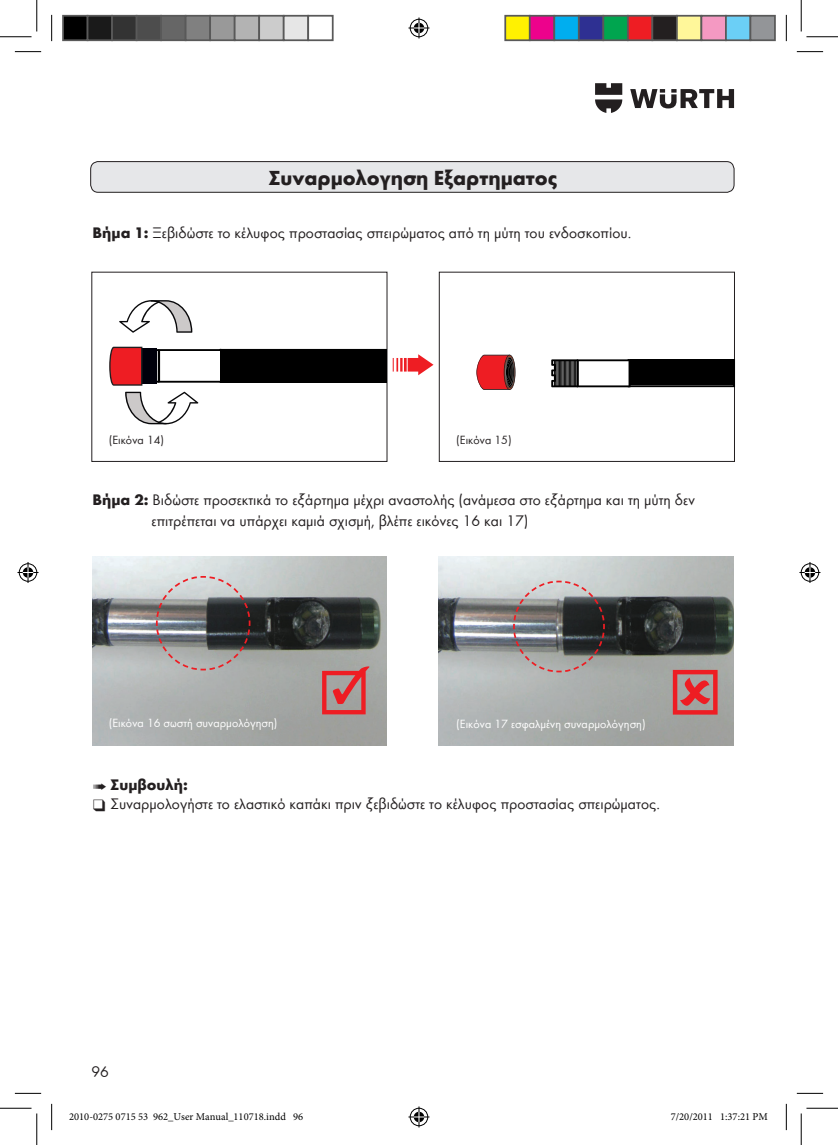
<style>
.page{position:relative;width:838px;height:1145px;background:#fff}
.page>*{position:absolute;margin:0;border:0;box-sizing:border-box;transform-origin:0 0}
.t1{font:700 21px "Wuerth";color:#231f20}
.步驟{font:15.75px "Wuerth";color:#231f20}
.步驟-2{font:700 15.75px "Wuerth";color:#231f20}
.圖號{font:12.25px "Wuerth";color:#fff}
.圖號-2{font:12.25px "Wuerth";color:#231f20}
.t2{font:10.5px "Minion Pro";color:#000}
.s1{font-weight:700}
.s2{font-family:"Futura TOT"}
</style>
<div class="page">
<svg style="left:630px;top:89px;width:104px;height:19px"></svg>
<svg style="left:595px;top:83px;width:27px;height:30px"></svg>
<div style="left:439px;top:272px;width:295px;height:190px;border:1px solid #231f20"></div>
<div style="left:91px;top:272px;width:296px;height:190px;border:1px solid #231f20"></div>
<svg style="left:551px;top:359px;width:184px;height:28px"></svg>
<div style="left:630px;top:359px;width:104px;height:26px;background:#000"></div>
<svg style="left:476px;top:355px;width:39px;height:35px"></svg>
<svg style="left:119px;top:300px;width:73px;height:33px"></svg>
<svg style="left:125px;top:392px;width:73px;height:32px"></svg>
<svg style="left:109px;top:346px;width:277px;height:40px"></svg>
<svg style="left:392px;top:354px;width:41px;height:21px"></svg>
<div style="left:91px;top:162px;width:643px;height:30px;background:#e6e7e9;border-radius:8px"></div>
<div style="left:90px;top:161px;width:644px;height:32px;border:1px solid #231f20;border-radius:8px"></div>
<img style="left:439px;top:557px;width:294px;height:189px">
<img style="left:512px;top:580px;width:93px;height:93px">
<img style="left:92px;top:557px;width:294px;height:189px">
<svg style="left:155px;top:575px;width:96px;height:96px;background:#8c898a"></svg>
<svg style="left:322px;top:666px;width:47px;height:48px;background:#c16a6b"></svg>
<svg style="left:672px;top:670px;width:45px;height:45px;background:#ca5c5e"></svg>
<svg style="left:15px;top:51px;width:26px;height:1px"></svg>
<svg style="left:796px;top:51px;width:27px;height:1px"></svg>
<svg style="left:15px;top:1093px;width:26px;height:1px"></svg>
<svg style="left:796px;top:1093px;width:27px;height:1px"></svg>
<svg style="left:51px;top:15px;width:1px;height:26px"></svg>
<svg style="left:51px;top:1104px;width:1px;height:26px"></svg>
<svg style="left:786px;top:15px;width:1px;height:26px"></svg>
<svg style="left:786px;top:1104px;width:1px;height:26px"></svg>
<hr style="left:0;top:36px;width:32px;height:1px;background:#000">
<hr style="left:806px;top:36px;width:31px;height:1px;background:#000">
<hr style="left:0;top:1108px;width:32px;height:1px;background:#000">
<hr style="left:806px;top:1108px;width:31px;height:1px;background:#000">
<hr style="left:36px;top:0;width:1px;height:31px;background:#000">
<hr style="left:36px;top:1113px;width:1px;height:32px;background:#000">
<hr style="left:800px;top:0;width:1px;height:31px;background:#000">
<hr style="left:800px;top:1113px;width:1px;height:32px;background:#000">
<svg style="left:408px;top:18px;width:21px;height:21px"></svg>
<svg style="left:408px;top:1106px;width:21px;height:21px"></svg>
<svg style="left:18px;top:562px;width:21px;height:21px"></svg>
<svg style="left:799px;top:562px;width:21px;height:21px"></svg>
<div style="left:63px;top:16px;width:25px;height:24px;background:#000"></div>
<div style="left:62px;top:15px;width:26px;height:26px;border:2px solid #595959"></div>
<div style="left:88px;top:16px;width:24px;height:24px;background:#1a1a1a"></div>
<div style="left:87px;top:15px;width:26px;height:26px;border:2px solid #595959"></div>
<div style="left:112px;top:16px;width:25px;height:24px;background:#333"></div>
<div style="left:111px;top:15px;width:26px;height:26px;border:2px solid #595959"></div>
<div style="left:137px;top:16px;width:24px;height:24px;background:#4d4d4d"></div>
<div style="left:136px;top:15px;width:26px;height:26px;border:2px solid #595959"></div>
<div style="left:161px;top:16px;width:25px;height:24px;background:#666"></div>
<div style="left:160px;top:15px;width:26px;height:26px;border:2px solid #595959"></div>
<div style="left:186px;top:16px;width:24px;height:24px;background:#808080"></div>
<div style="left:185px;top:15px;width:26px;height:26px;border:2px solid #595959"></div>
<div style="left:210px;top:16px;width:25px;height:24px;background:#999"></div>
<div style="left:209px;top:15px;width:26px;height:26px;border:2px solid #595959"></div>
<div style="left:235px;top:16px;width:24px;height:24px;background:#b3b3b3"></div>
<div style="left:234px;top:15px;width:26px;height:26px;border:2px solid #595959"></div>
<div style="left:259px;top:16px;width:25px;height:24px;background:#ccc"></div>
<div style="left:258px;top:15px;width:26px;height:26px;border:2px solid #595959"></div>
<div style="left:284px;top:16px;width:24px;height:24px;background:#e6e6e6"></div>
<div style="left:283px;top:15px;width:26px;height:26px;border:2px solid #595959"></div>
<div style="left:307px;top:15px;width:26px;height:26px;border:2px solid #595959"></div>
<div style="left:505px;top:16px;width:24px;height:24px;background:#fff101"></div>
<div style="left:504px;top:15px;width:26px;height:26px;border:2px solid #595959"></div>
<div style="left:529px;top:16px;width:25px;height:24px;background:#ed028c"></div>
<div style="left:529px;top:15px;width:26px;height:26px;border:2px solid #595959"></div>
<div style="left:554px;top:16px;width:24px;height:24px;background:#00aeef"></div>
<div style="left:553px;top:15px;width:26px;height:26px;border:2px solid #595959"></div>
<div style="left:578px;top:16px;width:25px;height:24px;background:#2e3092"></div>
<div style="left:578px;top:15px;width:26px;height:26px;border:2px solid #595959"></div>
<div style="left:603px;top:16px;width:24px;height:24px;background:#00a54f"></div>
<div style="left:602px;top:15px;width:26px;height:26px;border:2px solid #595959"></div>
<div style="left:627px;top:16px;width:25px;height:24px;background:#ee1d23"></div>
<div style="left:627px;top:15px;width:26px;height:26px;border:2px solid #595959"></div>
<div style="left:652px;top:16px;width:24px;height:24px;background:#231f20"></div>
<div style="left:651px;top:15px;width:26px;height:26px;border:2px solid #595959"></div>
<div style="left:676px;top:16px;width:25px;height:24px;background:#fff79a"></div>
<div style="left:676px;top:15px;width:26px;height:26px;border:2px solid #595959"></div>
<div style="left:701px;top:16px;width:24px;height:24px;background:#f499c2"></div>
<div style="left:700px;top:15px;width:26px;height:26px;border:2px solid #595959"></div>
<div style="left:725px;top:16px;width:25px;height:24px;background:#6bcff6"></div>
<div style="left:725px;top:15px;width:26px;height:26px;border:2px solid #595959"></div>
<div style="left:750px;top:16px;width:24px;height:24px;background:#939598"></div>
<div style="left:749px;top:15px;width:26px;height:26px;border:2px solid #595959"></div>
<p class="t1" style="left:269px;top:163px;width:290px">Συναρμολογηση Εξαρτηματος</p>
<p class="步驟" style="left:93px;top:222px;width:540px"><span class="s1">Βήμα 1:</span> Ξεβιδώστε το κέλυφος προστασίας σπειρώματος από τη μύτη του ενδοσκοπίου.</p>
<p class="圖號-2" style="left:109px;top:431px;width:57px">(Εικόνα 14)</p>
<p class="圖號-2" style="left:456px;top:431px;width:57px">(Εικόνα 15)</p>
<p class="步驟" style="left:92px;top:489px;width:604px"><span class="s1">Βήμα 2:</span> Βιδώστε προσεκτικά το εξάρτημα μέχρι αναστολής (ανάμεσα στο εξάρτημα και τη μύτη δεν</p>
<p class="步驟" style="left:152px;top:510px;width:378px">επιτρέπεται να υπάρχει καμιά σχισμή, βλέπε εικόνες 16 και 17)</p>
<p class="圖號" style="left:109px;top:715px;width:170px">(Εικόνα 16 σωστή συναρμολόγηση)</p>
<p class="圖號" style="left:456px;top:715px;width:191px">(Εικόνα 17 εσφαλμένη συναρμολόγηση)</p>
<p class="步驟-2" style="left:92px;top:773px;width:97px"><span class="s2">➠</span> Συμβουλή:</p>
<p class="步驟" style="left:92px;top:793px;width:569px"><span class="s2">❑</span> Συναρμολογήστε το ελαστικό καπάκι πριν ξεβιδώστε το κέλυφος προστασίας σπειρώματος.</p>
<p class="步驟" style="left:91px;top:1061px;width:19px">96</p>
<p class="t2" style="left:69px;top:1109px;width:235px">2010-0275 0715 53 962_User Manual_110718.indd 96</p>
<p class="t2" style="left:670px;top:1109px;width:99px">7/20/2011 1:37:21 PM</p>
</div>
